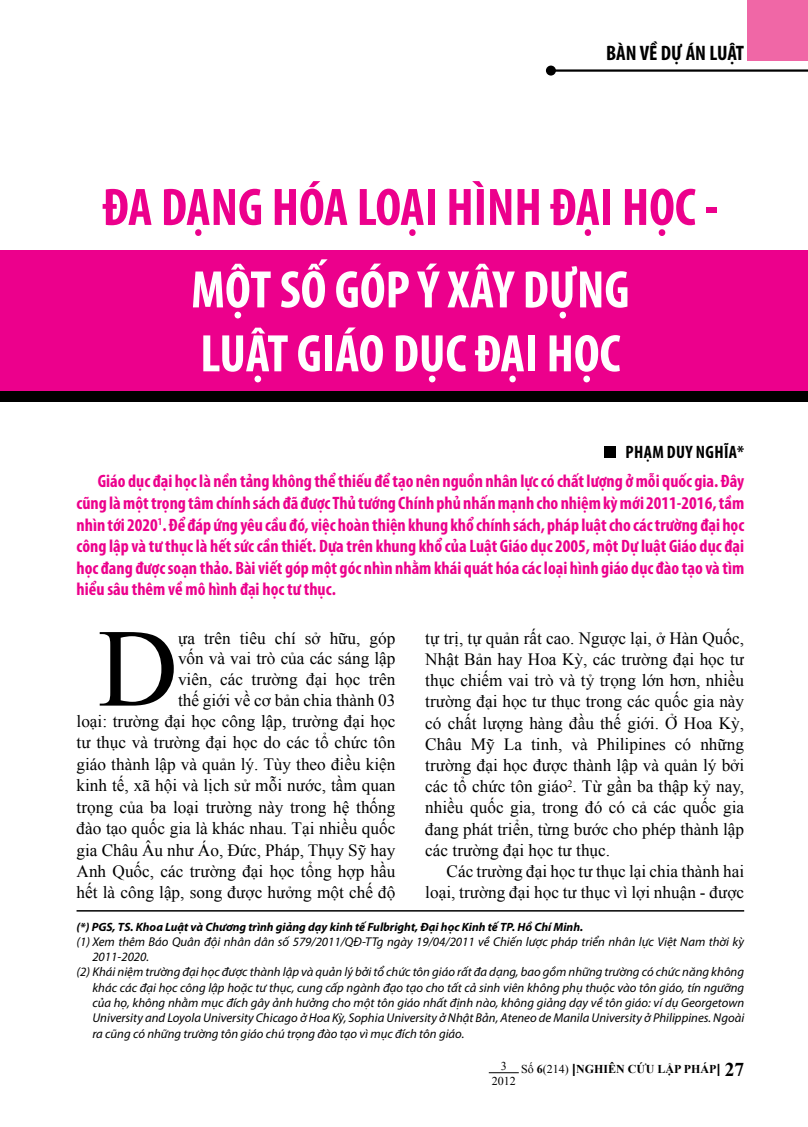
<style>
.page{position:relative;width:808px;height:1127px;background:#fff}
.page>*{position:absolute;margin:0;border:0;box-sizing:border-box;transform-origin:0 0}
.t1{font:111px "Times New Roman";color:#000}
.t2{font:700 condensed 53.25px/63.9px "Myriad Pro";color:#fff}
.t3{font:700 condensed 53.25px "Myriad Pro";color:#ec008c}
.t4{font:700 condensed 21px "Myriad Pro";color:#000}
.t5{font:700 condensed 18px/21.6px "Myriad Pro";color:#ec008c;text-align:justify}
.t6{font:700 condensed 18px "Myriad Pro";letter-spacing:.035em;color:#000}
.t7{font:17.25px/21.3px "Times New Roman";color:#000;text-align:right}
.t8{font:italic 12.75px "Myriad Pro";color:#000}
.t9{font:italic 700 12px "Myriad Pro";color:#000}
.t10{font:700 12px "Times New Roman";color:#000}
.t11{font:12px/14.4px "Times New Roman";color:#000;text-align:center}
.s1{font-weight:400}
.s2{font-family:"Myriad Pro";font-weight:400;font-size:18px}
.s3{font-size:19.5px}
</style>
<div class="page">
<hr style="left:489px;top:1072px;width:30px;height:1px;background:#000">
<hr style="left:77px;top:910px;width:667px;height:1px;background:#000">
<div style="left:604px;top:446px;width:11px;height:12px;background:#000"></div>
<div style="left:0;top:261px;width:808px;height:140px;background:#000"></div>
<div style="left:0;top:250px;width:808px;height:141px;background:#ec008c"></div>
<hr style="left:551px;top:69px;width:257px;height:3px;background:#000">
<div style="left:546px;top:66px;width:10px;height:10px;background:#000;border-radius:50%"></div>
<div style="left:747px;top:0;width:61px;height:60px;background:#f067a6"></div>
<p class="t4" style="left:606px;top:40px;width:140px">BÀN VỀ DỰ ÁN LUẬT</p>
<h2 class="t3" style="left:103px;top:174px;width:617px">ĐA DẠNG HÓA LOẠI HÌNH ĐẠI HỌC -</h2>
<h2 class="t2" style="left:191px;top:257px;width:440px">MỘT SỐ GÓP Ý XÂY DỰNG<br>LUẬT GIÁO DỤC ĐẠI HỌC</h2>
<p class="t6" style="left:625px;top:440px;width:120px">Phạm Duy Nghĩa*</p>
<p class="t5" style="left:77px;top:470px;width:669px;text-indent:21px">Giáo dục đại học là nền tảng không thể thiếu để tạo nên nguồn nhân lực có chất lượng ở mỗi quốc gia. Đây cũng là một trọng tâm chính sách đã được Thủ tướng Chính phủ nhấn mạnh cho nhiệm kỳ mới 2011-2016, tầm nhìn tới 2020<sup>1</sup>. Để đáp ứng yêu cầu đó, việc hoàn thiện khung khổ chính sách, pháp luật cho các trường đại học công lập và tư thục là hết sức cần thiết. Dựa trên khung khổ của Luật Giáo dục 2005, một Dự luật Giáo dục đại học đang được soạn thảo. Bài viết góp một góc nhìn nhằm khái quát hóa các loại hình giáo dục đào tạo và tìm hiểu sâu thêm về mô hình đại học tư thục.</p>
<p class="t7" style="left:77px;top:627px;width:320px">ựa trên tiêu chí sở hữu, góp<br>vốn và vai trò của các sáng lập<br>viên, các trường đại học trên<br>thế giới về cơ bản chia thành 03<br>loại: trường đại học công lập, trường đại học tư thục và trường đại học do các tổ chức tôn giáo thành lập và quản lý. Tùy theo điều kiện kinh tế, xã hội và lịch sử mỗi nước, tầm quan trọng của ba loại trường này trong hệ thống đào tạo quốc gia là khác nhau. Tại nhiều quốc gia Châu Âu như Áo, Đức, Pháp, Thụy Sỹ hay Anh Quốc, các trường đại học tổng hợp hầu hết là công lập, song được hưởng một chế độ</p>
<p class="t7" style="left:425px;top:627px;width:320px;text-align:justify">tự trị, tự quản rất cao. Ngược lại, ở Hàn Quốc, Nhật Bản hay Hoa Kỳ, các trường đại học tư thục chiếm vai trò và tỷ trọng lớn hơn, nhiều trường đại học tư thục trong các quốc gia này có chất lượng hàng đầu thế giới. Ở Hoa Kỳ, Châu Mỹ La tinh, và Philipines có những trường đại học được thành lập và quản lý bởi các tổ chức tôn giáo<sup>2</sup>. Từ gần ba thập kỷ nay, nhiều quốc gia, trong đó có cả các quốc gia đang phát triển, từng bước cho phép thành lập các trường đại học tư thục.</p>
<h1 class="t1" style="left:98px;top:594px;width:82px">D</h1>
<p class="t7" style="left:425px;top:860px;width:320px">Các trường đại học tư thục lại chia thành hai loại, trường đại học tư thục vì lợi nhuận - được</p>
<p class="t9" style="left:77px;top:919px;width:508px">(*) PGS, TS. Khoa Luật và Chương trình giảng dạy kinh tế Fulbright, Đại học Kinh tế TP. Hồ Chí Minh.</p>
<p class="t8" style="left:77px;top:934px;width:669px">(1) Xem thêm Báo Quân đội nhân dân số 579/2011/QĐ-TTg ngày 19/04/2011 về Chiến lược pháp triển nhân lực Việt Nam thời kỳ</p>
<p class="t8" style="left:92px;top:949px;width:58px">2011-2020.</p>
<p class="t8" style="left:77px;top:964px;width:669px">(2) Khái niệm trường đại học được thành lập và quản lý bởi tổ chức tôn giáo rất đa dạng, bao gồm những trường có chức năng không</p>
<p class="t8" style="left:92px;top:979px;width:653px">khác các đại học công lập hoặc tư thục, cung cấp ngành đạo tạo cho tất cả sinh viên không phụ thuộc vào tôn giáo, tín ngưỡng</p>
<p class="t8" style="left:92px;top:995px;width:653px">của họ, không nhằm mục đích gây ảnh hưởng cho một tôn giáo nhất định nào, không giảng dạy về tôn giáo: ví dụ Georgetown</p>
<p class="t8" style="left:92px;top:1010px;width:653px">University and Loyola University Chicago ở Hoa Kỳ, Sophia University ở Nhật Bản, Ateneo de Manila University ở Philippines. Ngoài</p>
<p class="t8" style="left:92px;top:1025px;width:373px">ra cũng có những trường tôn giáo chú trọng đào tạo vì mục đích tôn giáo.</p>
<p class="t10" style="left:521px;top:1061px;width:225px"><span class="s1">Số</span> 6<span class="s1">(214)</span> <span class="s2">I</span>NGHIÊN CỨU LẬP PHÁP<span class="s2">I</span> <span class="s3">27</span></p>
<p class="t11" style="left:492px;top:1059px;width:25px">3<br>2012</p>
</div>
